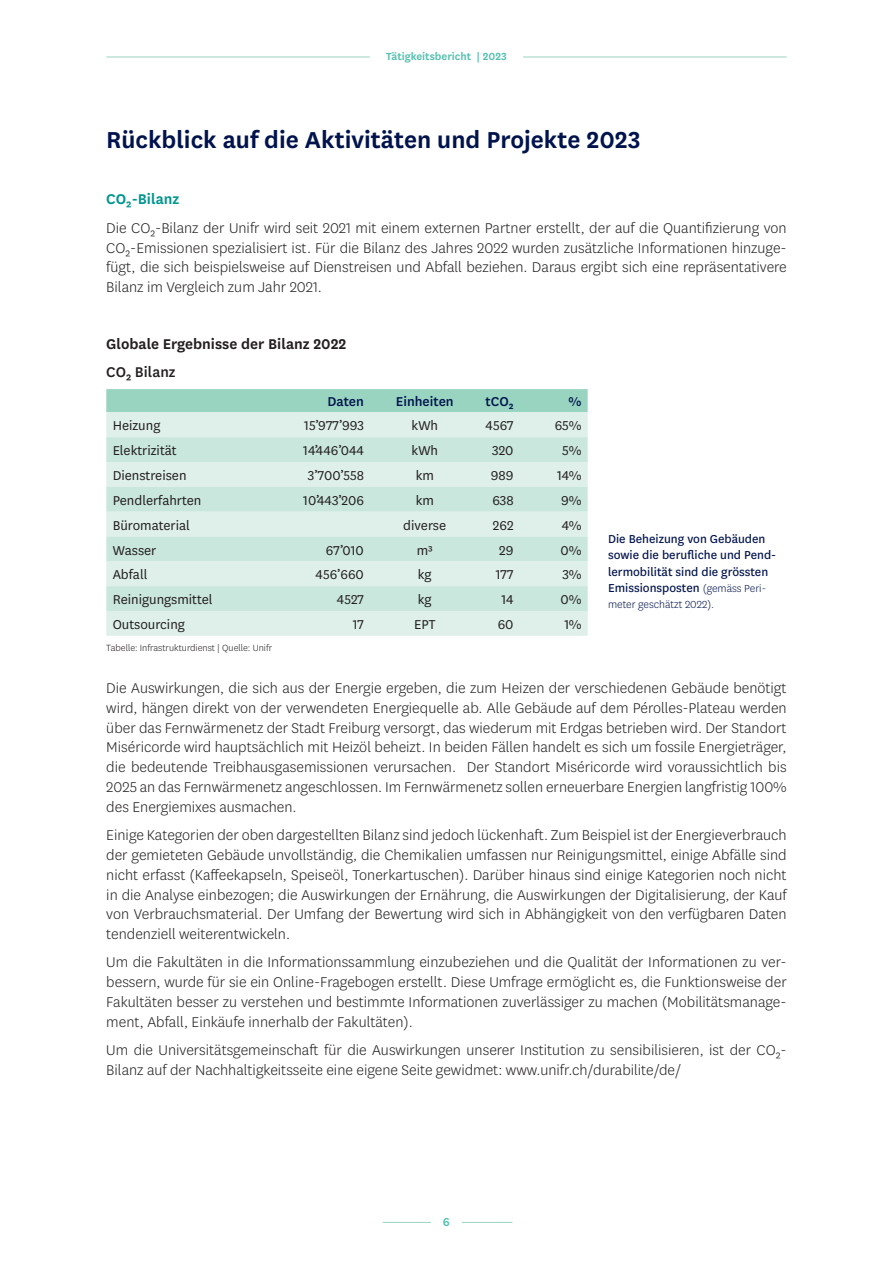
<style>
.page{position:relative;width:893px;height:1263px;background:#fff}
.page>*{position:absolute;margin:0;border:0;box-sizing:border-box;transform-origin:0 0}
.Titre{font:600 27px "National Uni Fr";color:#00134d}
.Textes{font:300 16.5px/19.8px "National Uni Fr";color:#231f20;text-align:justify}
.Textes-2{font:600 16.5px "National Uni Fr";color:#231f20}
.sous-titre{font:600 16.5px "National Uni Fr";color:#009790}
.Textes-3{font:500 16.5px "National Uni Fr";color:#231f20}
.Textes-4{font:15px "National Uni Fr";color:#231f20}
.Textes-5{font:500 15px "National Uni Fr";color:#00134d}
.Légendes{font:13.5px/16.2px "National Uni Fr";color:#00134d}
.t1{font:600 13.5px "National Uni Fr";color:#56c1b0}
.t2{font:600 12px "National Uni Fr";color:#56c1b0}
.Légendes-2{font:300 12px "National Uni Fr";color:#00134d}
.Textes-6{font:300 10.5px "National Uni Fr";color:#231f20}
.s1{font-weight:300;font-size:12px}
</style>
<div class="page">
<hr style="left:106px;top:57px;width:264px;height:1px;background:#98d4c0">
<hr style="left:523px;top:57px;width:264px;height:1px;background:#98d4c0">
<hr style="left:383px;top:1222px;width:129px;height:1px;background:#98d4c0">
<div style="left:431px;top:1216px;width:31px;height:21px;background:#fff"></div>
<div style="left:106px;top:389px;width:482px;height:23px;background:#98d4c0"></div>
<div style="left:106px;top:412px;width:482px;height:224px;background:#def0e9"></div>
<svg style="left:106px;top:437px;width:482px;height:174px;background:#d2eae2"></svg>
<p class="t2" style="left:386px;top:48px;width:122px">Tätigkeitsbericht | 2023</p>
<p class="Titre" style="left:106px;top:121px;width:536px">Rückblick auf die Aktivitäten und Projekte 2023</p>
<p class="sous-titre" style="left:106px;top:188px;width:75px">CO2-Bilanz</p>
<p class="Textes" style="left:106px;top:217px;width:682px">Die CO2-Bilanz der Unifr wird seit 2021 mit einem externen Partner erstellt, der auf die Quantifizierung von CO2-Emissionen spezialisiert ist. Für die Bilanz des Jahres 2022 wurden zusätzliche Informationen hinzuge&shy;fügt, die sich beispielsweise auf Dienstreisen und Abfall beziehen. Daraus ergibt sich eine repräsentativere Bilanz im Vergleich zum Jahr 2021.</p>
<p class="Textes-2" style="left:106px;top:332px;width:242px">Globale Ergebnisse der Bilanz 2022</p>
<p class="Textes-3" style="left:106px;top:361px;width:71px">CO2 Bilanz</p>
<p class="Textes-5" style="left:327px;top:391px;width:38px">Daten</p>
<p class="Textes-5" style="left:396px;top:391px;width:59px">Einheiten</p>
<p class="Textes-5" style="left:486px;top:391px;width:30px">tCO2</p>
<p class="Textes-5" style="left:569px;top:391px;width:15px">%</p>
<p class="Textes-4" style="left:113px;top:416px;width:49px">Heizung</p>
<p class="Textes-4" style="left:304px;top:416px;width:61px">15’977’993</p>
<p class="Textes-4" style="left:412px;top:416px;width:28px">kWh</p>
<p class="Textes-4" style="left:486px;top:416px;width:30px">4567</p>
<p class="Textes-4" style="left:555px;top:416px;width:28px">65%</p>
<p class="Textes-4" style="left:113px;top:441px;width:66px">Elektrizität</p>
<p class="Textes-4" style="left:303px;top:441px;width:62px">14’446’044</p>
<p class="Textes-4" style="left:412px;top:441px;width:28px">kWh</p>
<p class="Textes-4" style="left:492px;top:441px;width:23px">320</p>
<p class="Textes-4" style="left:562px;top:441px;width:21px">5%</p>
<p class="Textes-4" style="left:113px;top:466px;width:75px">Dienstreisen</p>
<p class="Textes-4" style="left:308px;top:466px;width:58px">3’700’558</p>
<p class="Textes-4" style="left:416px;top:466px;width:20px">km</p>
<p class="Textes-4" style="left:491px;top:466px;width:24px">989</p>
<p class="Textes-4" style="left:557px;top:466px;width:26px">14%</p>
<p class="Textes-4" style="left:113px;top:490px;width:90px">Pendlerfahrten</p>
<p class="Textes-4" style="left:303px;top:490px;width:62px">10’443’206</p>
<p class="Textes-4" style="left:416px;top:490px;width:20px">km</p>
<p class="Textes-4" style="left:492px;top:490px;width:23px">638</p>
<p class="Textes-4" style="left:561px;top:490px;width:22px">9%</p>
<p class="Textes-4" style="left:113px;top:515px;width:79px">Büromaterial</p>
<p class="Textes-4" style="left:403px;top:515px;width:44px">diverse</p>
<p class="Textes-4" style="left:493px;top:515px;width:22px">262</p>
<p class="Textes-4" style="left:562px;top:515px;width:21px">4%</p>
<p class="Textes-4" style="left:113px;top:540px;width:45px">Wasser</p>
<p class="Textes-4" style="left:326px;top:540px;width:40px">67’010</p>
<p class="Textes-4" style="left:417px;top:540px;width:18px">m³</p>
<p class="Textes-4" style="left:499px;top:540px;width:16px">29</p>
<p class="Textes-4" style="left:560px;top:540px;width:23px">0%</p>
<p class="Textes-4" style="left:113px;top:565px;width:36px">Abfall</p>
<p class="Textes-4" style="left:316px;top:565px;width:50px">456’660</p>
<p class="Textes-4" style="left:418px;top:565px;width:15px">kg</p>
<p class="Textes-4" style="left:496px;top:565px;width:19px">177</p>
<p class="Textes-4" style="left:563px;top:565px;width:21px">3%</p>
<p class="Textes-4" style="left:113px;top:590px;width:102px">Reinigungsmittel</p>
<p class="Textes-4" style="left:337px;top:590px;width:29px">4527</p>
<p class="Textes-4" style="left:418px;top:590px;width:15px">kg</p>
<p class="Textes-4" style="left:501px;top:590px;width:14px">14</p>
<p class="Textes-4" style="left:560px;top:590px;width:23px">0%</p>
<p class="Textes-4" style="left:113px;top:615px;width:74px">Outsourcing</p>
<p class="Textes-4" style="left:353px;top:615px;width:13px">17</p>
<p class="Textes-4" style="left:414px;top:615px;width:23px">EPT</p>
<p class="Textes-4" style="left:498px;top:615px;width:17px">60</p>
<p class="Textes-4" style="left:564px;top:615px;width:19px">1%</p>
<p class="Textes-6" style="left:106px;top:641px;width:167px">Tabelle: Infrastrukturdienst | Quelle: Unifr</p>
<p class="Légendes" style="left:608px;top:530px;width:170px">Die Beheizung von Gebäuden sowie die berufliche und Pend&shy;lermobilität sind die grössten<br>Emissionsposten <span class="s1">(gemäss Peri-</span></p>
<p class="Légendes-2" style="left:608px;top:597px;width:108px">meter geschätzt 2022).</p>
<p class="Textes" style="left:106px;top:677px;width:682px">Die Auswirkungen, die sich aus der Energie ergeben, die zum Heizen der verschiedenen Gebäude benötigt wird, hängen direkt von der verwendeten Energiequelle ab. Alle Gebäude auf dem Pérolles-Plateau werden über das Fernwärmenetz der Stadt Freiburg versorgt, das wiederum mit Erdgas betrieben wird. Der Standort Miséricorde wird hauptsächlich mit Heizöl beheizt. In beiden Fällen handelt es sich um fossile Energieträger, die bedeutende Treibhausgasemissionen verursachen. Der Standort Miséricorde wird voraussichtlich bis 2025 an das Fernwärmenetz angeschlossen. Im Fernwärmenetz sollen erneuerbare Energien langfristig 100% des Energiemixes ausmachen.</p>
<p class="Textes" style="left:106px;top:825px;width:682px">Einige Kategorien der oben dargestellten Bilanz sind jedoch lückenhaft. Zum Beispiel ist der Energieverbrauch der gemieteten Gebäude unvollständig, die Chemikalien umfassen nur Reinigungsmittel, einige Abfälle sind nicht erfasst (Kaffeekapseln, Speiseöl, Tonerkartuschen). Darüber hinaus sind einige Kategorien noch nicht in die Analyse einbezogen; die Auswirkungen der Ernährung, die Auswirkungen der Digitalisierung, der Kauf von Verbrauchsmaterial. Der Umfang der Bewertung wird sich in Abhängigkeit von den verfügbaren Daten tendenziell weiterentwickeln.</p>
<p class="Textes" style="left:106px;top:952px;width:682px">Um die Fakultäten in die Informationssammlung einzubeziehen und die Qualität der Informationen zu ver&shy;bessern, wurde für sie ein Online-Fragebogen erstellt. Diese Umfrage ermöglicht es, die Funktionsweise der Fakultäten besser zu verstehen und bestimmte Informationen zuverlässiger zu machen (Mobilitätsmanage&shy;ment, Abfall, Einkäufe innerhalb der Fakultäten).</p>
<p class="Textes" style="left:106px;top:1040px;width:682px">Um die Universitätsgemeinschaft für die Auswirkungen unserer Institution zu sensibilisieren, ist der CO2-<br>Bilanz auf der Nachhaltigkeitsseite eine eigene Seite gewidmet: www.unifr.ch/durabilite/de/</p>
<p class="t1" style="left:443px;top:1213px;width:9px">6</p>
</div>
